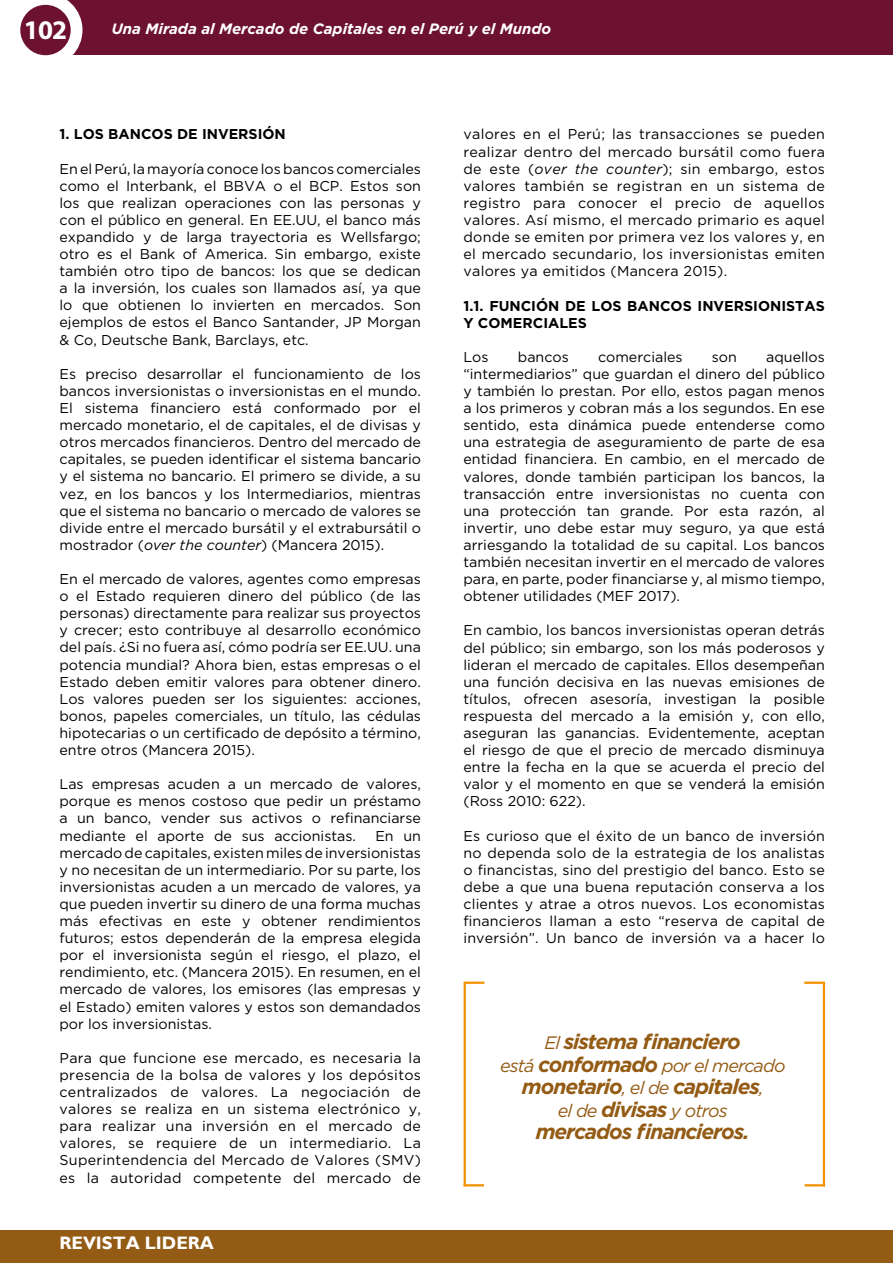
<style>
.page{position:relative;width:893px;height:1263px;background:#fff}
.page>*{position:absolute;margin:0;border:0;box-sizing:border-box;transform-origin:0 0}
.t1{font:700 27px "Myriad Pro";color:#fff}
.t2{font:italic 700 21px "Gotham";letter-spacing:-.05em;color:#935b14}
.t3{font:italic 18px "Gotham";letter-spacing:-.05em;color:#935b14}
.t4{font:700 18px "Gill Sans";color:#fff}
.t5{font:italic 700 15px "Gotham";color:#fff}
.t6{font:14.25px/17.1px "Gotham";color:#000;text-align:justify}
.t7{font:700 14.25px/17.1px "Gotham";color:#000}
.s1{font-style:italic}
.s2{font-weight:400;font-size:18px}
.s3{font-weight:700;font-size:21px}
</style>
<div class="page">
<div style="left:45px;top:0;width:848px;height:55px;background:#6d1131"></div>
<svg style="left:21px;top:0;width:61px;height:56px"></svg>
<div style="left:20px;top:5px;width:51px;height:50px;background:#6d1131;border-radius:50%"></div>
<div style="left:0;top:1230px;width:893px;height:33px;background:#935b14"></div>
<hr style="left:464px;top:981px;width:20px;height:3px;background:#f39200">
<hr style="left:464px;top:982px;width:2px;height:204px;background:#f39200">
<hr style="left:464px;top:1184px;width:20px;height:2px;background:#f39200">
<hr style="left:804px;top:981px;width:21px;height:3px;background:#f39200">
<hr style="left:823px;top:982px;width:2px;height:204px;background:#f39200">
<hr style="left:805px;top:1184px;width:20px;height:2px;background:#f39200">
<h1 class="t1" style="left:24px;top:13px;width:45px">102</h1>
<p class="t5" style="left:111px;top:20px;width:441px">Una Mirada al Mercado de Capitales en el Perú y el Mundo</p>
<p class="t7" style="left:60px;top:125px;width:228px">1. LOS BANCOS DE INVERSIÓN</p>
<p class="t6" style="left:60px;top:160px;width:363px">En el Perú, la mayoría conoce los bancos comerciales como el Interbank, el BBVA o el BCP. Estos son los que realizan operaciones con las personas y con el público en general. En EE.UU, el banco más expandido y de larga trayectoria es Wellsfargo; otro es el Bank of America. Sin embargo, existe también otro tipo de bancos: los que se dedican a la inversión, los cuales son llamados así, ya que lo que obtienen lo invierten en mercados. Son ejemplos de estos el Banco Santander, JP Morgan &amp; Co, Deutsche Bank, Barclays, etc.</p>
<p class="t6" style="left:60px;top:365px;width:363px">Es preciso desarrollar el funcionamiento de los bancos inversionistas o inversionistas en el mundo.<br>El sistema financiero está conformado por el mercado monetario, el de capitales, el de divisas y otros mercados financieros. Dentro del mercado de capitales, se pueden identificar el sistema bancario y el sistema no bancario. El primero se divide, a su vez, en los bancos y los Intermediarios, mientras que el sistema no bancario o mercado de valores se divide entre el mercado bursátil y el extrabursátil o mostrador (<span class="s1">over the counter</span>) (Mancera 2015).</p>
<p class="t6" style="left:60px;top:570px;width:363px">En el mercado de valores, agentes como empresas o el Estado requieren dinero del público (de las personas) directamente para realizar sus proyectos y crecer; esto contribuye al desarrollo económico del país. ¿Si no fuera así, cómo podría ser EE.UU. una potencia mundial? Ahora bien, estas empresas o el Estado deben emitir valores para obtener dinero.<br>Los valores pueden ser los siguientes: acciones, bonos, papeles comerciales, un título, las cédulas hipotecarias o un certificado de depósito a término, entre otros (Mancera 2015).</p>
<p class="t6" style="left:60px;top:775px;width:363px">Las empresas acuden a un mercado de valores, porque es menos costoso que pedir un préstamo a un banco, vender sus activos o refinanciarse mediante el aporte de sus accionistas.</p>
<p class="t6" style="left:60px;top:827px;width:363px;text-indent:316px">En un mercado de capitales, existen miles de inversionistas y no necesitan de un intermediario. Por su parte, los inversionistas acuden a un mercado de valores, ya que pueden invertir su dinero de una forma muchas más efectivas en este y obtener rendimientos futuros; estos dependerán de la empresa elegida por el inversionista según el riesgo, el plazo, el rendimiento, etc. (Mancera 2015). En resumen, en el mercado de valores, los emisores (las empresas y el Estado) emiten valores y estos son demandados por los inversionistas.</p>
<p class="t6" style="left:60px;top:1049px;width:363px">Para que funcione ese mercado, es necesaria la presencia de la bolsa de valores y los depósitos centralizados de valores. La negociación de valores se realiza en un sistema electrónico y, para realizar una inversión en el mercado de valores, se requiere de un intermediario. La Superintendencia del Mercado de Valores (SMV) es la autoridad competente del mercado de</p>
<p class="t4" style="left:59px;top:1232px;width:156px">REVISTA LIDERA</p>
<p class="t6" style="left:463px;top:126px;width:363px">valores en el Perú; las transacciones se pueden realizar dentro del mercado bursátil como fuera de este (<span class="s1">over the counter</span>); sin embargo, estos valores también se registran en un sistema de registro para conocer el precio de aquellos valores. Así mismo, el mercado primario es aquel donde se emiten por primera vez los valores y, en el mercado secundario, los inversionistas emiten valores ya emitidos (Mancera 2015).</p>
<p class="t7" style="left:463px;top:297px;width:363px">1.1. FUNCIÓN DE LOS BANCOS INVERSIONISTAS<br>Y COMERCIALES</p>
<p class="t6" style="left:463px;top:348px;width:27px">Los</p>
<p class="t6" style="left:518px;top:348px;width:52px">bancos</p>
<p class="t6" style="left:598px;top:348px;width:86px">comerciales</p>
<p class="t6" style="left:712px;top:348px;width:27px">son</p>
<p class="t6" style="left:463px;top:348px;width:363px;text-indent:303px">aquellos “intermediarios” que guardan el dinero del público y también lo prestan. Por ello, estos pagan menos a los primeros y cobran más a los segundos. En ese sentido, esta dinámica puede entenderse como una estrategia de aseguramiento de parte de esa entidad financiera. En cambio, en el mercado de valores, donde también participan los bancos, la transacción entre inversionistas no cuenta con una protección tan grande. Por esta razón, al invertir, uno debe estar muy seguro, ya que está arriesgando la totalidad de su capital. Los bancos también necesitan invertir en el mercado de valores para, en parte, poder financiarse y, al mismo tiempo, obtener utilidades (MEF 2017).</p>
<p class="t6" style="left:463px;top:622px;width:363px">En cambio, los bancos inversionistas operan detrás del público; sin embargo, son los más poderosos y lideran el mercado de capitales. Ellos desempeñan una función decisiva en las nuevas emisiones de títulos, ofrecen asesoría, investigan la posible respuesta del mercado a la emisión y, con ello, aseguran las ganancias. Evidentemente, aceptan el riesgo de que el precio de mercado disminuya entre la fecha en la que se acuerda el precio del valor y el momento en que se venderá la emisión (Ross 2010: 622).</p>
<p class="t6" style="left:463px;top:827px;width:363px">Es curioso que el éxito de un banco de inversión no dependa solo de la estrategia de los analistas o financistas, sino del prestigio del banco. Esto se debe a que una buena reputación conserva a los clientes y atrae a otros nuevos. Los economistas financieros llaman a esto “reserva de capital de inversión”. Un banco de inversión va a hacer lo</p>
<h2 class="t2" style="left:544px;top:1029px;width:198px"><span class="s2">El</span> sistema financiero</h2>
<p class="t3" style="left:500px;top:1055px;width:287px">está <span class="s3">conformado</span> por el mercado</p>
<h2 class="t2" style="left:522px;top:1074px;width:243px">monetario<span class="s2">, el de</span> capitales<span class="s2">,</span></h2>
<p class="t3" style="left:558px;top:1100px;width:171px">el de <span class="s3">divisas</span> y otros</p>
<h2 class="t2" style="left:536px;top:1119px;width:216px">mercados financieros.</h2>
</div>
